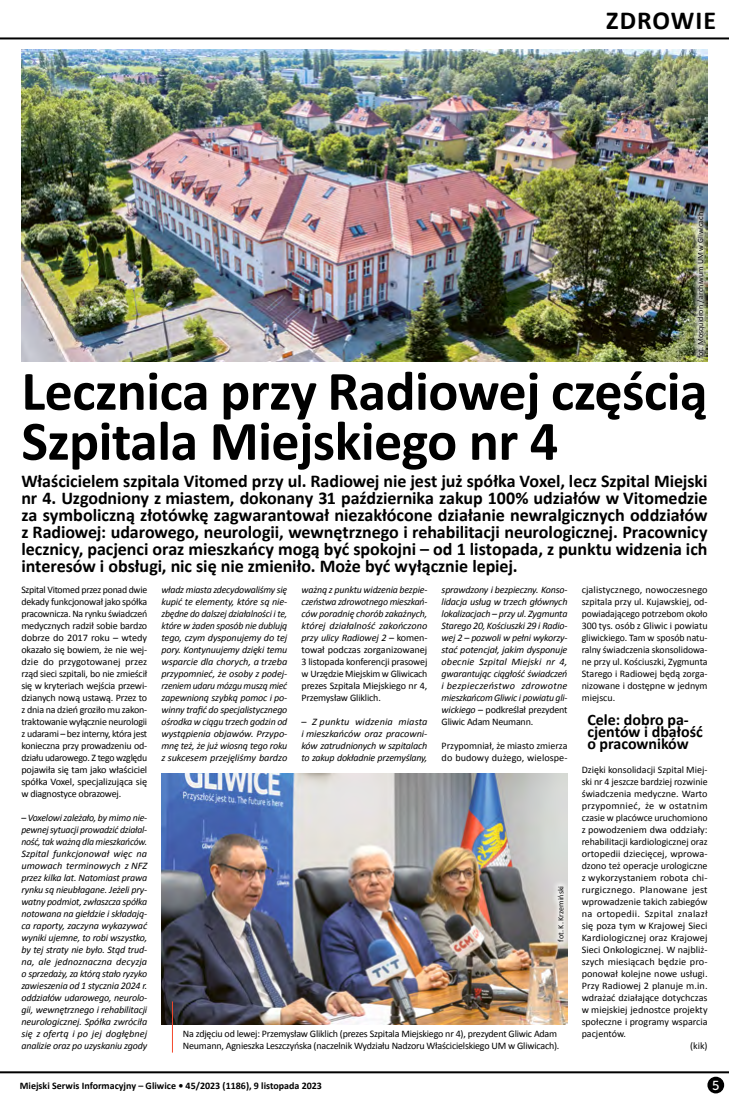
<style>
.page{position:relative;width:729px;height:1098px;background:#fff}
.page>*{position:absolute;margin:0;border:0;box-sizing:border-box;transform-origin:0 0}
.t1{font:700 56px/50px "Calibri";letter-spacing:-.01em;color:#000}
.t2{font:700 26px "Calibri";letter-spacing:.04em;color:#000}
.t3{font:700 18px/17px "Calibri";letter-spacing:-.005em;color:#000;text-align:justify}
.t4{font:700 16px/12px "Calibri";color:#000}
.t5{font:13px "Museo Sans 500";color:#fff}
.t6{font:10px/12px "Calibri";color:#000;text-align:justify}
.t7{font:italic 10px/12px "Calibri";letter-spacing:-.015em;color:#000;text-align:justify}
.t8{font:10px/12px "Calibri";letter-spacing:-.02em;color:#000}
.t9{font:10px "Calibri";letter-spacing:.02em;color:#000}
.t10{font:700 10px "Calibri";color:#000}
.t11{font:8px "Calibri";color:#000}
.s1{font-style:normal}
.s2{font-style:italic}
</style>
<div class="page">
<hr style="left:0;top:1070px;width:729px;height:2px;background:#000">
<div style="left:707px;top:1076px;width:17px;height:16px;background:#000;border-radius:50%"></div>
<hr style="left:0;top:37px;width:729px;height:2px;background:#000">
<img style="left:21px;top:50px;width:686px;height:311px">
<div style="left:690px;top:206px;width:20px;height:158px;background:#fff;opacity:.75"></div>
<img style="left:161px;top:773px;width:406px;height:250px">
<hr style="left:172px;top:1001px;width:1px;height:51px;background:#f4472c">
<div style="left:550px;top:879px;width:19px;height:68px;background:#fff;opacity:.75"></div>
<h2 class="t2" style="left:606px;top:4px;width:111px">ZDROWIE</h2>
<p class="t11" style="left:695px;top:358px;width:147px;rotate:-90deg">fot. Mosquidron / archiwum UM w Gliwicach</p>
<h1 class="t1" style="left:21px;top:366px;width:687px">Lecznica przy Radiowej częścią<br>Szpitala Miejskiego nr 4</h1>
<p class="t3" style="left:21px;top:472px;width:687px">Właścicielem szpitala Vitomed przy ul. Radiowej nie jest już spółka Voxel, lecz Szpital Miejski nr 4. Uzgodniony z miastem, dokonany 31 października zakup 100% udziałów w Vitomedzie za symboliczną złotówkę zagwarantował niezakłócone działanie newralgicznych oddziałów z Radiowej: udarowego, neurologii, wewnętrznego i rehabilitacji neurologicznej. Pracownicy lecznicy, pacjenci oraz mieszkańcy mogą być spokojni – od 1 listopada, z punktu widzenia ich interesów i obsługi, nic się nie zmieniło. Może być wyłącznie lepiej.</p>
<p class="t6" style="left:21px;top:583px;width:127px">Szpital Vitomed przez ponad dwie dekady funkcjonował jako spółka pracownicza. Na rynku świadczeń medycznych radził sobie bardzo dobrze do 2017 roku – wtedy okazało się bowiem, że nie wej&shy;dzie do przygotowanej przez rząd sieci szpitali, bo nie zmieścił się w kryteriach wejścia przewi&shy;dzianych nową ustawą. Przez to z dnia na dzień groziło mu zakon&shy;traktowanie wyłącznie neurologii z udarami – bez interny, która jest konieczna przy prowadzeniu od&shy;działu udarowego. Z tego względu pojawiła się tam jako właściciel spółka Voxel, specjalizująca się w diagnostyce obrazowej.</p>
<p class="t7" style="left:21px;top:810px;width:127px"><span class="s1">–</span> Voxelowi zależało, by mimo nie&shy;pewnej sytuacji prowadzić działal&shy;ność, tak ważną dla mieszkańców.<br>Szpital funkcjonował więc na umowach terminowych z NFZ przez kilka lat. Natomiast prawa rynku są nieubłagane. Jeżeli pry&shy;watny podmiot, zwłaszcza spółka notowana na giełdzie i składają&shy;ca raporty, zaczyna wykazywać wyniki ujemne, to robi wszystko, by tej straty nie było. Stąd trud&shy;na, ale jednoznaczna decyzja o sprzedaży, za którą stało ryzyko zawieszenia od 1 stycznia 2024 r. oddziałów udarowego, neurolo&shy;gii, wewnętrznego i rehabilitacji neurologicznej. Spółka zwróciła się z ofertą i po jej dogłębnej analizie oraz po uzyskaniu zgody</p>
<p class="t7" style="left:161px;top:582px;width:127px">władz miasta zdecydowaliśmy się kupić te elementy, które są nie&shy;zbędne do dalszej działalności i te, które w żaden sposób nie dublują tego, czym dysponujemy do tej pory. Kontynuujemy dzięki temu wsparcie dla chorych, a trzeba przypomnieć, że osoby z podej&shy;rzeniem udaru mózgu muszą mieć zapewnioną szybką pomoc i po&shy;winny trafić do specjalistycznego ośrodka w ciągu trzech godzin od wystąpienia objawów. Przypo&shy;mnę też, że już wiosną tego roku z sukcesem przejęliśmy bardzo</p>
<p class="t6" style="left:301px;top:583px;width:127px"><span class="s2">ważną z punktu widzenia bezpie&shy;czeństwa zdrowotnego mieszkań&shy;ców poradnię chorób zakaźnych, której działalność zakończono przy ulicy Radiowej 2</span> – komen&shy;tował podczas zorganizowanej 3 listopada konferencji prasowej w Urzędzie Miejskim w Gliwicach prezes Szpitala Miejskiego nr 4, Przemysław Gliklich.</p>
<p class="t7" style="left:441px;top:582px;width:127px">sprawdzony i bezpieczny. Konso&shy;lidacja usług w trzech głównych lokalizacjach – przy ul. Zygmunta Starego 20, Kościuszki 29 i Radio&shy;wej 2 – pozwoli w pełni wykorzy&shy;stać potencjał, jakim dysponuje obecnie Szpital Miejski nr 4, gwarantując ciągłość świadczeń i bezpieczeństwo zdrowotne mieszkańcom Gliwic i powiatu gli&shy;wickiego <span class="s1">– podkreślał prezydent Gliwic Adam Neumann.</span></p>
<p class="t6" style="left:441px;top:739px;width:127px">Przypomniał, że miasto zmierza do budowy dużego, wielospe-</p>
<p class="t6" style="left:581px;top:583px;width:127px">cjalistycznego, nowoczesnego szpitala przy ul. Kujawskiej, od&shy;powiadającego potrzebom około 300 tys. osób z Gliwic i powiatu gliwickiego. Tam w sposób natu&shy;ralny świadczenia skonsolidowa&shy;ne przy ul. Kościuszki, Zygmunta Starego i Radiowej będą zorga&shy;nizowane i dostępne w jednym miejscu.</p>
<h3 class="t4" style="left:587px;top:713px;width:117px">Cele: dobro pa&shy;cjentów i dbałość o pracowników</h3>
<p class="t6" style="left:581px;top:763px;width:127px">Dzięki konsolidacji Szpital Miej-</p>
<p class="t6" style="left:581px;top:775px;width:127px">ski nr 4 jeszcze bardziej rozwinie</p>
<p class="t6" style="left:581px;top:787px;width:127px">świadczenia medyczne. Warto</p>
<p class="t9" style="left:581px;top:798px;width:127px">przypomnieć, że w ostatnim</p>
<p class="t6" style="left:581px;top:811px;width:127px">czasie w placówce uruchomiono</p>
<p class="t6" style="left:581px;top:823px;width:127px">z powodzeniem dwa oddziały:</p>
<p class="t6" style="left:581px;top:835px;width:127px">rehabilitacji kardiologicznej oraz</p>
<p class="t6" style="left:581px;top:847px;width:127px">ortopedii dziecięcej, wprowa-</p>
<p class="t6" style="left:581px;top:859px;width:127px">dzono też operacje urologiczne</p>
<p class="t6" style="left:581px;top:871px;width:127px">z wykorzystaniem robota chi-</p>
<p class="t9" style="left:581px;top:882px;width:127px">rurgicznego. Planowane jest</p>
<p class="t6" style="left:581px;top:895px;width:127px">wprowadzenie takich zabiegów</p>
<p class="t9" style="left:581px;top:906px;width:127px">na ortopedii. Szpital znalazł</p>
<p class="t6" style="left:581px;top:919px;width:127px">się poza tym w Krajowej Sieci</p>
<p class="t6" style="left:581px;top:931px;width:127px">Kardiologicznej oraz Krajowej</p>
<p class="t6" style="left:581px;top:943px;width:127px">Sieci Onkologicznej. W najbliż-</p>
<p class="t6" style="left:581px;top:955px;width:127px">szych miesiącach będzie pro-</p>
<p class="t6" style="left:581px;top:967px;width:127px">ponował kolejne nowe usługi.</p>
<p class="t6" style="left:581px;top:979px;width:127px">Przy Radiowej 2 planuje m.in.</p>
<p class="t6" style="left:581px;top:991px;width:127px">wdrażać działające dotychczas</p>
<p class="t6" style="left:581px;top:1003px;width:127px">w miejskiej jednostce projekty</p>
<p class="t6" style="left:581px;top:1015px;width:127px">społeczne i programy wsparcia</p>
<p class="t6" style="left:581px;top:1027px;width:46px">pacjentów.</p>
<p class="t6" style="left:690px;top:1039px;width:19px">(kik)</p>
<p class="t7" style="left:301px;top:714px;width:127px"><span class="s1">–</span> Z punktu widzenia miasta i mieszkańców oraz pracowni&shy;ków zatrudnionych w szpitalach to zakup dokładnie przemyślany,</p>
<p class="t11" style="left:555px;top:941px;width:57px;rotate:-90deg">fot. K. Krzemiński</p>
<p class="t8" style="left:183px;top:1027px;width:378px">Na zdjęciu od lewej: Przemysław Gliklich (prezes Szpitala Miejskiego nr 4), prezydent Gliwic Adam<br>Neumann, Agnieszka Leszczyńska (naczelnik Wydziału Nadzoru Właścicielskiego UM w Gliwicach).</p>
<p class="t10" style="left:20px;top:1079px;width:303px">Miejski Serwis Informacyjny – Gliwice • 45/2023 (1186), 9 listopada 2023</p>
<h3 class="t5" style="left:712px;top:1077px;width:9px">5</h3>
</div>
